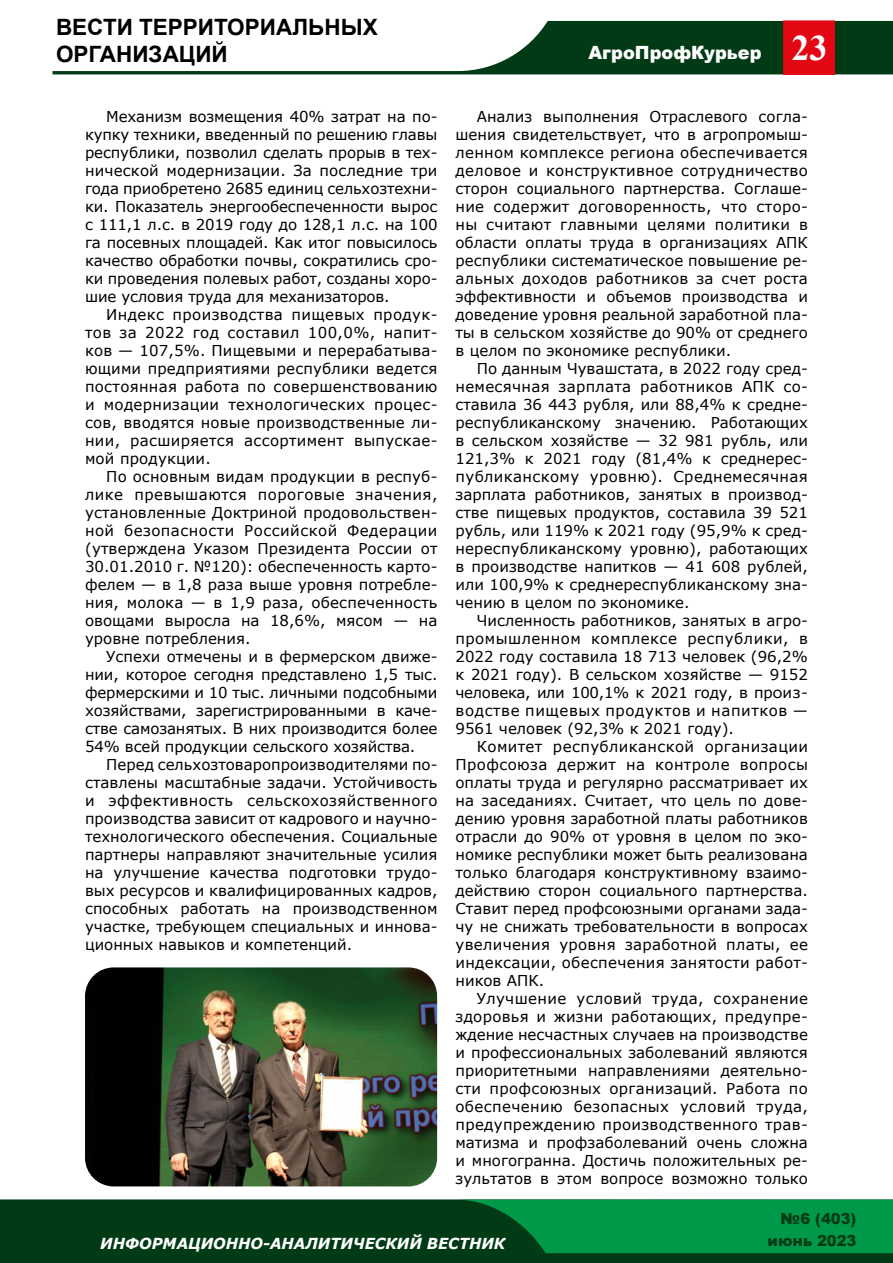
<style>
.page{position:relative;width:893px;height:1263px;background:#fff}
.page>*{position:absolute;margin:0;border:0;box-sizing:border-box;transform-origin:0 0}
.t1{font:700 36px "Times New Roman";color:#fff}
.t2{font:700 22.5px/27px "Arial";color:#000}
.t3{font:900 18.15px "Arial";color:#fff}
.t4{font:italic 700 15.15px "Verdana";color:#fff}
.t5{font:900 15.15px/21.5px "Arial";color:#003b15;text-align:right}
.t6{font:15px/18px "Verdana";color:#000;text-align:justify}
</style>
<div class="page">
<svg style="left:53px;top:21px;width:840px;height:53px"></svg>
<div style="left:784px;top:21px;width:50px;height:53px;background:#e30613"></div>
<div style="left:783px;top:21px;width:52px;height:54px;border:1px solid #e30613"></div>
<div style="left:0;top:1199px;width:893px;height:64px;background:#003b15"></div>
<svg style="left:455px;top:1199px;width:438px;height:54px"></svg>
<img style="left:85px;top:967px;width:352px;height:219px">
<h2 class="t2" style="left:56px;top:14px;width:323px">ВЕСТИ ТЕРРИТОРИАЛЬНЫХ<br>ОРГАНИЗАЦИЙ</h2>
<p class="t6" style="left:85px;top:107px;width:354px;text-indent:21px">Механизм возмещения 40% затрат на по&shy;купку техники, введенный по решению главы республики, позволил сделать прорыв в тех&shy;нической модернизации. За последние три года приобретено 2685 единиц сельхозтехни&shy;ки. Показатель энергообеспеченности вырос с 111,1 л.с. в 2019 году до 128,1 л.с. на 100 га посевных площадей. Как итог повысилось качество обработки почвы, сократились сро&shy;ки проведения полевых работ, созданы хоро&shy;шие условия труда для механизаторов.</p>
<p class="t6" style="left:85px;top:305px;width:354px;text-indent:21px">Индекс производства пищевых продук&shy;тов за 2022 год составил 100,0%, напит&shy;ков — 107,5%. Пищевыми и перерабатыва&shy;ющими предприятиями республики ведется постоянная работа по совершенствованию и модернизации технологических процес&shy;сов, вводятся новые производственные ли&shy;нии, расширяется ассортимент выпускае&shy;мой продукции.</p>
<p class="t6" style="left:85px;top:467px;width:354px;text-align:left;text-indent:21px">По основным видам продукции в респуб&shy;лике превышаются пороговые значения, установленные Доктриной продовольствен&shy;ной безопасности Российской Федерации (утверждена Указом Президента России от 30.01.2010 г. №120): обеспеченность карто&shy;фелем — в 1,8 раза выше уровня потребле&shy;ния, молока — в 1,9 раза, обеспеченность овощами выросла на 18,6%, мясом — на уровне потребления.</p>
<p class="t6" style="left:85px;top:647px;width:354px;text-indent:21px">Успехи отмечены и в фермерском движе&shy;нии, которое сегодня представлено 1,5 тыс. фермерскими и 10 тыс. личными подсобными хозяйствами, зарегистрированными в каче&shy;стве самозанятых. В них производится более 54% всей продукции сельского хозяйства.</p>
<p class="t6" style="left:85px;top:755px;width:354px;text-indent:21px">Перед сельхозтоваропроизводителями по&shy;ставлены масштабные задачи. Устойчивость и эффективность сельскохозяйственного производства зависит от кадрового и научно&shy;технологического обеспечения. Социальные партнеры направляют значительные усилия на улучшение качества подготовки трудо&shy;вых ресурсов и квалифицированных кадров, способных работать на производственном участке, требующем специальных и иннова&shy;ционных навыков и компетенций.</p>
<p class="t3" style="left:588px;top:39px;width:175px">АгроПрофКурьер</p>
<h1 class="t1" style="left:791px;top:22px;width:37px">23</h1>
<p class="t6" style="left:455px;top:107px;width:354px;text-indent:21px">Анализ выполнения Отраслевого согла&shy;шения свидетельствует, что в агропромыш&shy;ленном комплексе региона обеспечивается деловое и конструктивное сотрудничество сторон социального партнерства. Соглаше&shy;ние содержит договоренность, что сторо&shy;ны считают главными целями политики в области оплаты труда в организациях АПК республики систематическое повышение ре&shy;альных доходов работников за счет роста эффективности и объемов производства и доведение уровня реальной заработной пла&shy;ты в сельском хозяйстве до 90% от среднего в целом по экономике республики.</p>
<p class="t6" style="left:455px;top:359px;width:354px;text-align:left;text-indent:21px">По данным Чувашстата, в 2022 году сред&shy;немесячная зарплата работников АПК со&shy;ставила 36 443 рубля, или 88,4% к средне&shy;республиканскому значению. Работающих в сельском хозяйстве — 32 981 рубль, или 121,3% к 2021 году (81,4% к среднерес&shy;публиканскому уровню). Среднемесячная зарплата работников, занятых в производ&shy;стве пищевых продуктов, составила 39 521 рубль, или 119% к 2021 году (95,9% к сред&shy;нереспубликанскому уровню), работающих в производстве напитков — 41 608 рублей, или 100,9% к среднереспубликанскому зна&shy;чению в целом по экономике.</p>
<p class="t6" style="left:455px;top:611px;width:354px;text-align:left;text-indent:21px">Численность работников, занятых в агро&shy;промышленном комплексе республики, в 2022 году составила 18 713 человек (96,2% к 2021 году). В сельском хозяйстве — 9152 человека, или 100,1% к 2021 году, в произ&shy;водстве пищевых продуктов и напитков — 9561 человек (92,3% к 2021 году).</p>
<p class="t6" style="left:455px;top:737px;width:354px;text-indent:21px">Комитет республиканской организации Профсоюза держит на контроле вопросы оплаты труда и регулярно рассматривает их на заседаниях. Считает, что цель по дове&shy;дению уровня заработной платы работников отрасли до 90% от уровня в целом по эко&shy;номике республики может быть реализована только благодаря конструктивному взаимо&shy;действию сторон социального партнерства.<br>Ставит перед профсоюзными органами зада&shy;чу не снижать требовательности в вопросах увеличения уровня заработной платы, ее индексации, обеспечения занятости работ&shy;ников АПК.</p>
<p class="t6" style="left:455px;top:989px;width:354px;text-indent:21px">Улучшение условий труда, сохранение здоровья и жизни работающих, предупре&shy;ждение несчастных случаев на производстве и профессиональных заболеваний являются приоритетными направлениями деятельно&shy;сти профсоюзных организаций. Работа по обеспечению безопасных условий труда, предупреждению производственного трав&shy;матизма и профзаболеваний очень сложна и многогранна. Достичь положительных ре&shy;зультатов в этом вопросе возможно только</p>
<p class="t4" style="left:100px;top:1233px;width:407px">ИНФОРМАЦИОННО-АНАЛИТИЧЕСКИЙ ВЕСТНИК</p>
<p class="t5" style="left:768px;top:1208px;width:90px">№6 (403) июнь 2023</p>
</div>
